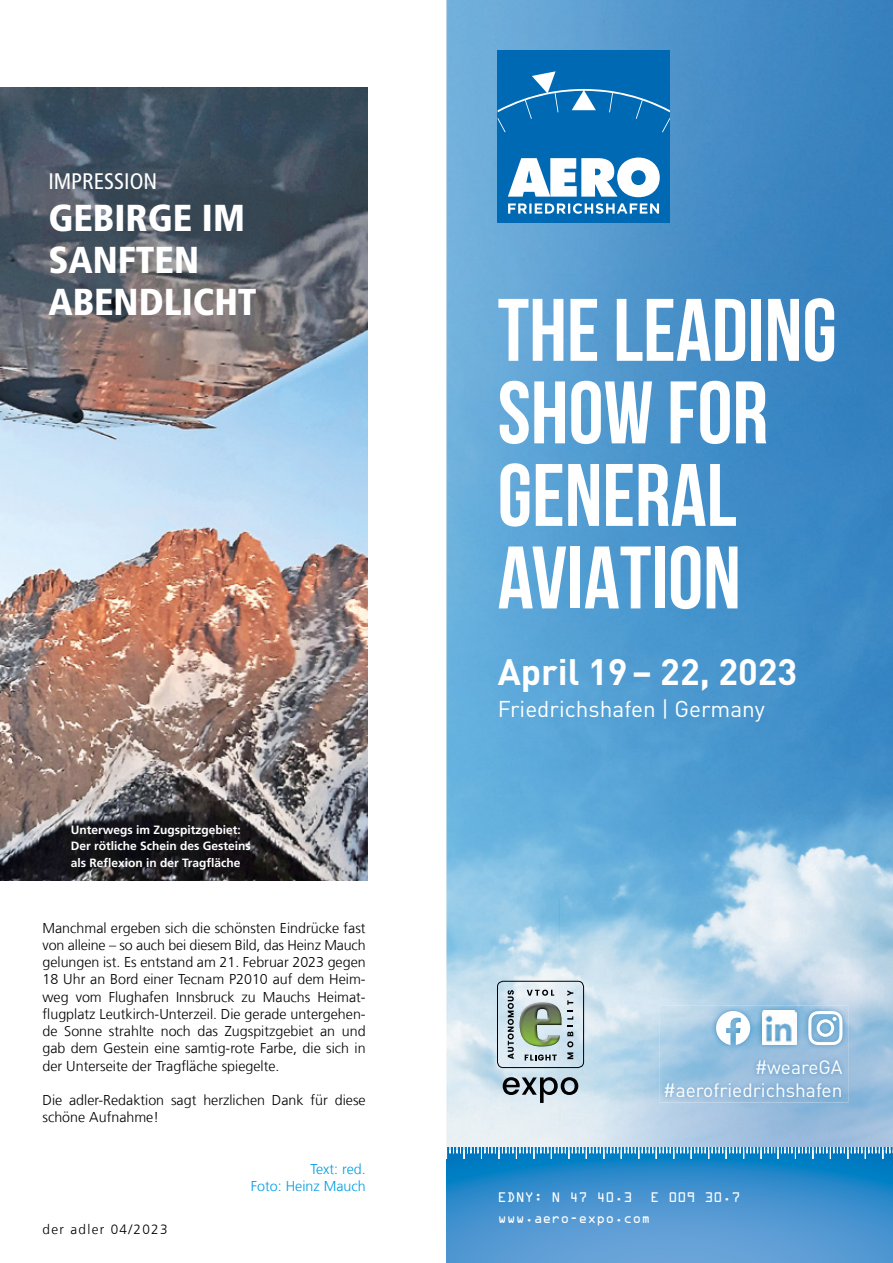
<style>
.page{position:relative;width:893px;height:1263px;background:#fff}
.page>*{position:absolute;margin:0;border:0;box-sizing:border-box;transform-origin:0 0}
.t1{font:700 88.5px/82.5px "Bebas Neue";color:#fff}
.t2{font:900 condensed 37.5px/42px "Frutiger LT Com";color:#fff}
.t3{font:700 36.3px "DIN Pro";color:#fff}
.t4{font:22.65px "DIN Pro";color:#fff}
.t5{font:condensed 22.5px "Frutiger LT Com";color:#fff}
.t6{font:19.05px/23px "DIN Pro";color:#fff;text-align:right}
.t7{font:300 14.25px/17.2px "Frutiger LT Com";color:#000;text-align:justify}
.t8{font:300 14.25px/17.2px "Frutiger LT Com";color:#009ee3;text-align:right}
.t9{font:300 13.5px "Frutiger LT Com";letter-spacing:.1em;color:#000}
.t10{font:12.45px "OCRA Std";color:#fff}
.t11{font:700 12px/16.5px "Frutiger LT Com";color:#fff}
</style>
<div class="page">
<img style="left:0;top:87px;width:368px;height:794px">
<img style="left:446px;top:0;width:447px;height:1147px">
<img style="left:559px;top:900px;width:334px;height:48px">
<img style="left:544px;top:948px;width:349px;height:199px">
<div style="left:498px;top:50px;width:172px;height:172px;background:#0069b4"></div>
<svg style="left:508px;top:158px;width:152px;height:39px"></svg>
<svg style="left:498px;top:71px;width:172px;height:61px"></svg>
<svg style="left:508px;top:203px;width:151px;height:11px"></svg>
<svg style="left:446px;top:1158px;width:447px;height:105px;background:#4192cf"></svg>
<svg style="left:447px;top:1147px;width:446px;height:11px;background:#489fd1"></svg>
<div style="left:497px;top:981px;width:87px;height:87px;border:1px solid #000;border-radius:6px"></div>
<svg style="left:567px;top:1025px;width:6px;height:34px"></svg>
<svg style="left:567px;top:990px;width:6px;height:29px"></svg>
<svg style="left:508px;top:990px;width:6px;height:69px"></svg>
<svg style="left:525px;top:1054px;width:32px;height:6px"></svg>
<img style="left:519px;top:1002px;width:42px;height:44px">
<svg style="left:527px;top:990px;width:27px;height:6px"></svg>
<svg style="left:503px;top:1077px;width:75px;height:26px;background:#909ba1"></svg>
<img style="left:659px;top:1005px;width:189px;height:97px">
<svg style="left:716px;top:1011px;width:34px;height:34px"></svg>
<img style="left:762px;top:1011px;width:34px;height:34px">
<svg style="left:808px;top:1011px;width:34px;height:34px"></svg>
<h3 class="t5" style="left:48px;top:168px;width:110px">IMPRESSION</h3>
<h2 class="t2" style="left:48px;top:197px;width:210px">GEBIRGE IM<br>SANFTEN<br>ABENDLICHT</h2>
<p class="t11" style="left:71px;top:822px;width:181px">Unterwegs im Zugspitzgebiet:<br>Der rötliche Schein des Gesteins als Reflexion in der Tragfläche</p>
<p class="t7" style="left:43px;top:919px;width:325px">Manchmal ergeben sich die schönsten Eindrücke fast von alleine – so auch bei diesem Bild, das Heinz Mauch gelungen ist. Es entstand am 21. Februar 2023 gegen 18 Uhr an Bord einer Tecnam P2010 auf dem Heim&shy;weg vom Flughafen Innsbruck zu Mauchs Heimat&shy;flugplatz Leutkirch-Unterzeil. Die gerade untergehen&shy;de Sonne strahlte noch das Zugspitzgebiet an und gab dem Gestein eine samtig- rote Farbe, die sich in der Unterseite der Tragfläche spiegelte.</p>
<p class="t7" style="left:43px;top:1092px;width:325px">Die adler-Redaktion sagt herzlichen Dank für diese schöne Aufnahme!</p>
<p class="t9" style="left:43px;top:1221px;width:127px">der adler 04/2023</p>
<p class="t8" style="left:251px;top:1161px;width:116px">Text: red.<br>Foto: Heinz Mauch</p>
<h1 class="t1" style="left:498px;top:288px;width:341px">THE LEADING<br>SHOW FOR<br>GENERAL<br>AVIATION</h1>
<h3 class="t3" style="left:498px;top:647px;width:301px">April 19– 22, 2023</h3>
<h3 class="t4" style="left:498px;top:694px;width:269px">Friedrichshafen | Germany</h3>
<h3 class="t6" style="left:663px;top:1055px;width:181px">#weareGA #aerofriedrichshafen</h3>
<p class="t10" style="left:498px;top:1191px;width:136px">EDNY: N 47 40.3</p>
<p class="t10" style="left:651px;top:1191px;width:91px">E 009 30.7</p>
<p class="t10" style="left:498px;top:1213px;width:154px">www.aero-expo.com</p>
</div>
